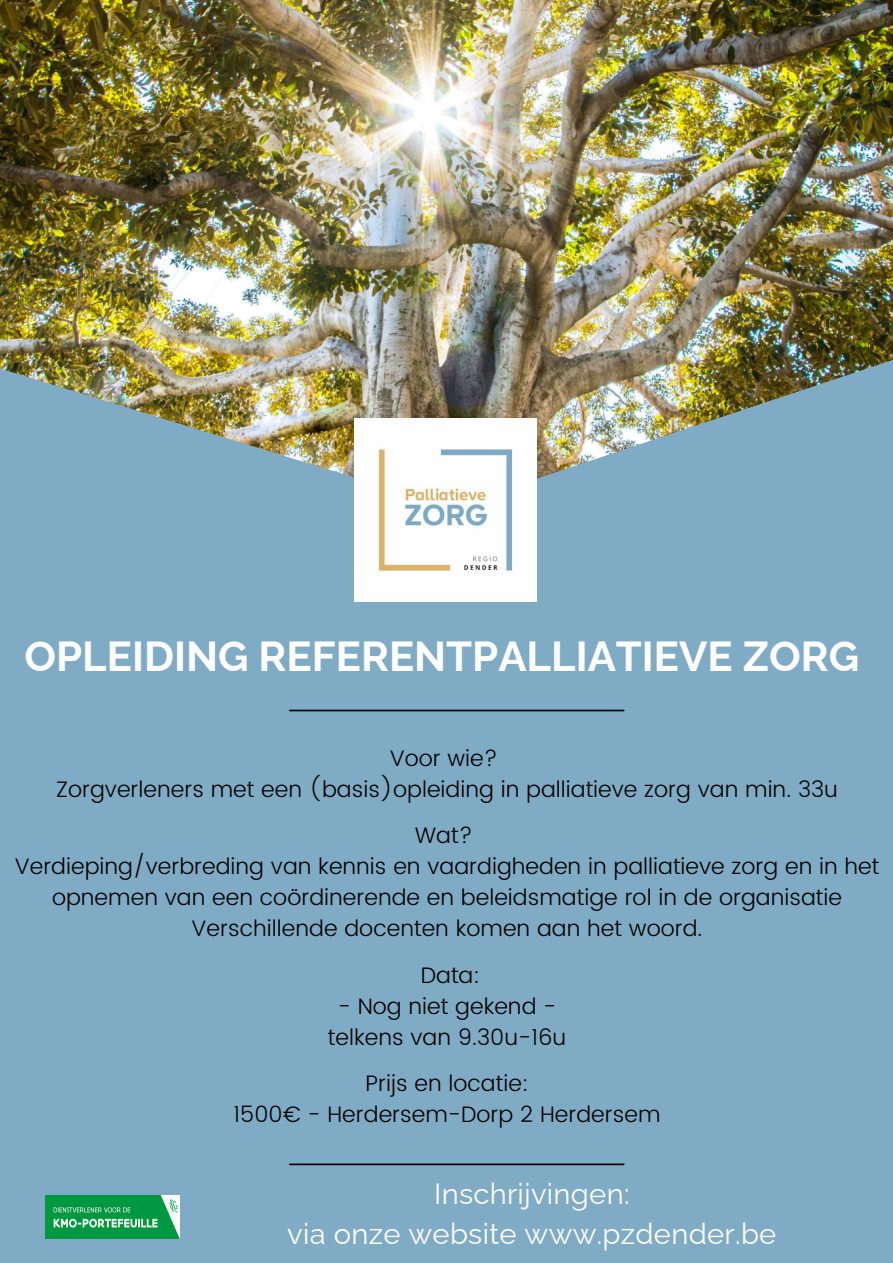
<style>
.page{position:relative;width:893px;height:1263px;background:#80abc4}
.page>*{position:absolute;margin:0;border:0;box-sizing:border-box;transform-origin:0 0}
.t1{font:700 42px "Raleway";color:#fefefe}
.t2{font:29.17px/40.5px "Raleway";letter-spacing:.01em;color:#fefefe;text-align:center}
.t3{font:300 22.42px/30.9px "Poppins";color:#000;text-align:center}
</style>
<div class="page">
<img style="left:0;top:0;width:892px;height:343px">
<img style="left:0;top:343px;width:446px;height:259px">
<img style="left:446px;top:335px;width:447px;height:267px">
<hr style="left:290px;top:710px;width:334px;height:1px;background:#000">
<hr style="left:290px;top:1163px;width:334px;height:2px;background:#000">
<img style="left:354px;top:419px;width:183px;height:182px">
<img style="left:46px;top:1195px;width:134px;height:43px">
<p class="t1" style="left:24px;top:631px;width:836px">OPLEIDING REFERENTPALLIATIEVE ZORG</p>
<p class="t3" style="left:390px;top:742px;width:110px">Voor wie?</p>
<h1 class="t3" style="left:56px;top:773px;width:783px">Zorgverleners met een (basis)opleiding in palliatieve zorg van min. 33u</h1>
<p class="t3" style="left:415px;top:820px;width:59px">Wat?</p>
<p class="t3" style="left:15px;top:851px;width:866px">Verdieping/verbreding van kennis en vaardigheden in palliatieve zorg en in het opnemen van een coördinerende en beleidsmatige rol in de organisatie</p>
<p class="t3" style="left:192px;top:913px;width:512px">Verschillende docenten komen aan het woord.</p>
<p class="t3" style="left:421px;top:959px;width:61px">Data:</p>
<p class="t3" style="left:338px;top:990px;width:220px">- Nog niet gekend -</p>
<p class="t3" style="left:328px;top:1021px;width:240px">telkens van 9.30u-16u</p>
<p class="t3" style="left:365px;top:1068px;width:165px">Prijs en locatie:</p>
<p class="t3" style="left:234px;top:1099px;width:428px">1500€ - Herdersem-Dorp 2 Herdersem</p>
<h2 class="t2" style="left:287px;top:1173px;width:491px">Inschrijvingen:<br>via onze website www.pzdender.be</h2>
</div>
